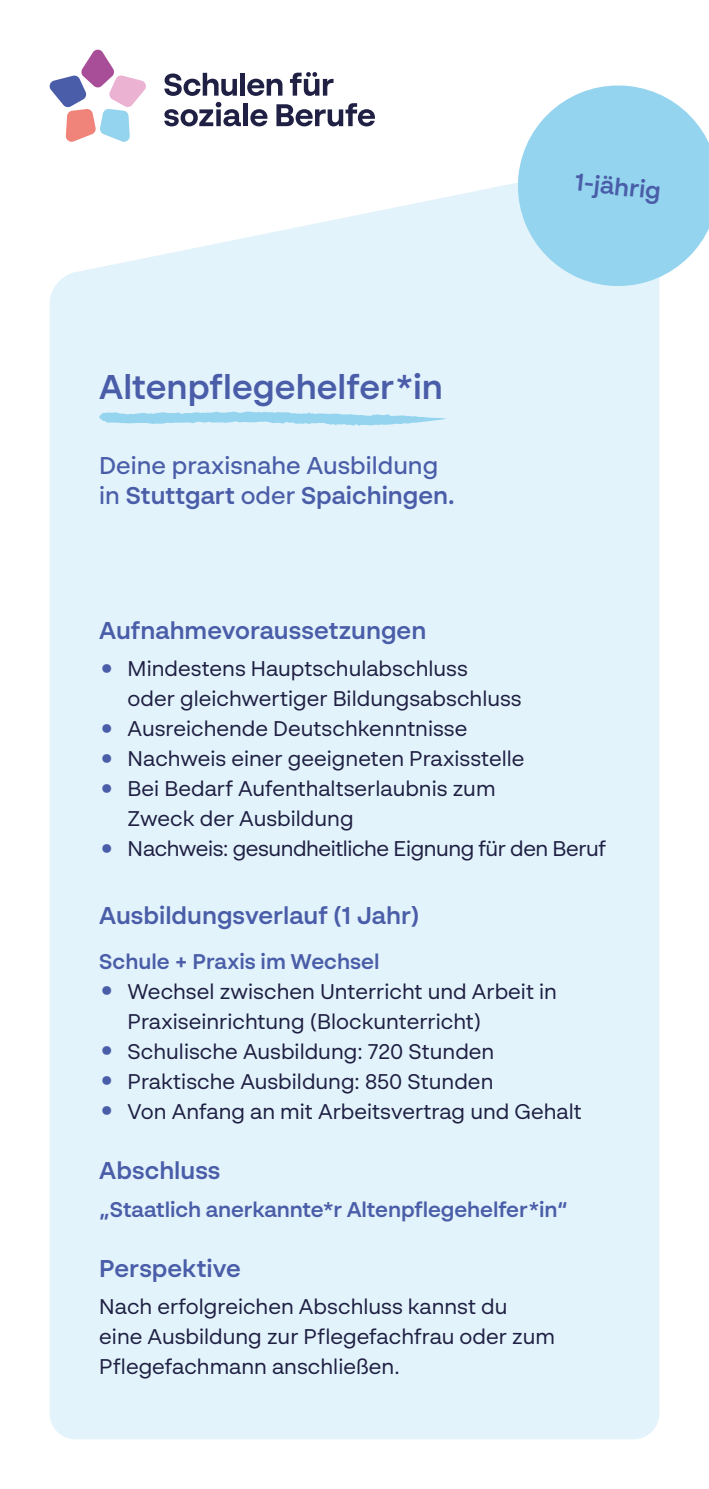
<style>
.page{position:relative;width:709px;height:1489px;background:#fff}
.page>*{position:absolute;margin:0;border:0;box-sizing:border-box;transform-origin:0 0}
.t1{font:600 34.25px "BR Sonoma";color:#4a5da8}
.t2{font:600 24.25px "BR Sonoma";color:#4a5da8}
.t3{font:500 24.25px/30px "BR Sonoma";color:#4a5da8}
.t4{font:21.25px/30px "BR Sonoma";color:#1f2043}
.t5{font:600 21.25px "BR Sonoma";letter-spacing:-.005em;color:#4a5da8}
.t6{font:21.25px "BR Sonoma";letter-spacing:-.02em;color:#1f2043}
.s1{font-weight:600}
.s2{font-size:30px;color:#4a5da8}
</style>
<div class="page">
<svg style="left:49px;top:49px;width:97px;height:93px"></svg>
<svg style="left:164px;top:73px;width:73px;height:23px"></svg>
<div style="left:240px;top:73px;width:5px;height:23px;background:#1f2043"></div>
<svg style="left:247px;top:79px;width:35px;height:17px"></svg>
<svg style="left:290px;top:72px;width:43px;height:24px"></svg>
<svg style="left:164px;top:102px;width:77px;height:24px"></svg>
<div style="left:243px;top:103px;width:5px;height:23px;background:#1f2043"></div>
<svg style="left:250px;top:109px;width:17px;height:17px"></svg>
<svg style="left:276px;top:103px;width:99px;height:23px"></svg>
<div style="left:50px;top:184px;width:609px;height:1255px;background:#e3f3fb"></div>
<svg style="left:99px;top:410px;width:347px;height:16px"></svg>
<svg style="left:512px;top:85px;width:197px;height:206px"></svg>
<h1 class="t1" style="left:99px;top:365px;width:345px">Altenpflegehelfer*in</h1>
<p class="t3" style="left:99px;top:449px;width:357px">Deine praxisnahe Ausbildung in <span class="s1">Stuttgart</span> oder <span class="s1">Spaichingen.</span></p>
<p class="t2" style="left:576px;top:167px;width:88px;rotate:6deg">1-jährig</p>
<p class="t2" style="left:99px;top:615px;width:328px">Aufnahmevoraussetzungen</p>
<p class="t4" style="left:128px;top:653px;width:395px;text-indent:-28px"><span class="s2">•</span> Mindestens Hauptschulabschluss<br>oder gleichwertiger Bildungsabschluss</p>
<p class="t4" style="left:99px;top:713px;width:370px"><span class="s2">•</span> Ausreichende Deutschkenntnisse</p>
<p class="t4" style="left:99px;top:743px;width:427px"><span class="s2">•</span> Nachweis einer geeigneten Praxisstelle</p>
<p class="t4" style="left:128px;top:773px;width:369px;text-indent:-28px"><span class="s2">•</span> Bei Bedarf Aufenthaltserlaubnis zum<br>Zweck der Ausbildung</p>
<p class="t6" style="left:99px;top:835px;width:508px"><span class="s2">•</span> Nachweis: gesundheitliche Eignung für den Beruf</p>
<p class="t2" style="left:99px;top:900px;width:322px">Ausbildungsverlauf (1 Jahr)</p>
<p class="t5" style="left:99px;top:948px;width:282px">Schule + Praxis im Wechsel</p>
<p class="t4" style="left:128px;top:975px;width:431px;text-indent:-28px"><span class="s2">•</span> Wechsel zwischen Unterricht und Arbeit in<br>Praxiseinrichtung (Blockunterricht)</p>
<p class="t4" style="left:99px;top:1035px;width:396px"><span class="s2">•</span> Schulische Ausbildung: 720 Stunden</p>
<p class="t4" style="left:99px;top:1065px;width:396px"><span class="s2">•</span> Praktische Ausbildung: 850 Stunden</p>
<p class="t4" style="left:99px;top:1095px;width:484px"><span class="s2">•</span> Von Anfang an mit Arbeitsvertrag und Gehalt</p>
<p class="t2" style="left:99px;top:1155px;width:123px">Abschluss</p>
<p class="t5" style="left:99px;top:1195px;width:469px">„Staatlich anerkannte*r Altenpflegehelfer*in“</p>
<p class="t2" style="left:99px;top:1252px;width:143px">Perspektive</p>
<p class="t4" style="left:99px;top:1290px;width:457px">Nach erfolgreichen Abschluss kannst du eine Ausbildung zur Pflegefachfrau oder zum<br>Pflegefachmann anschließen.</p>
</div>
